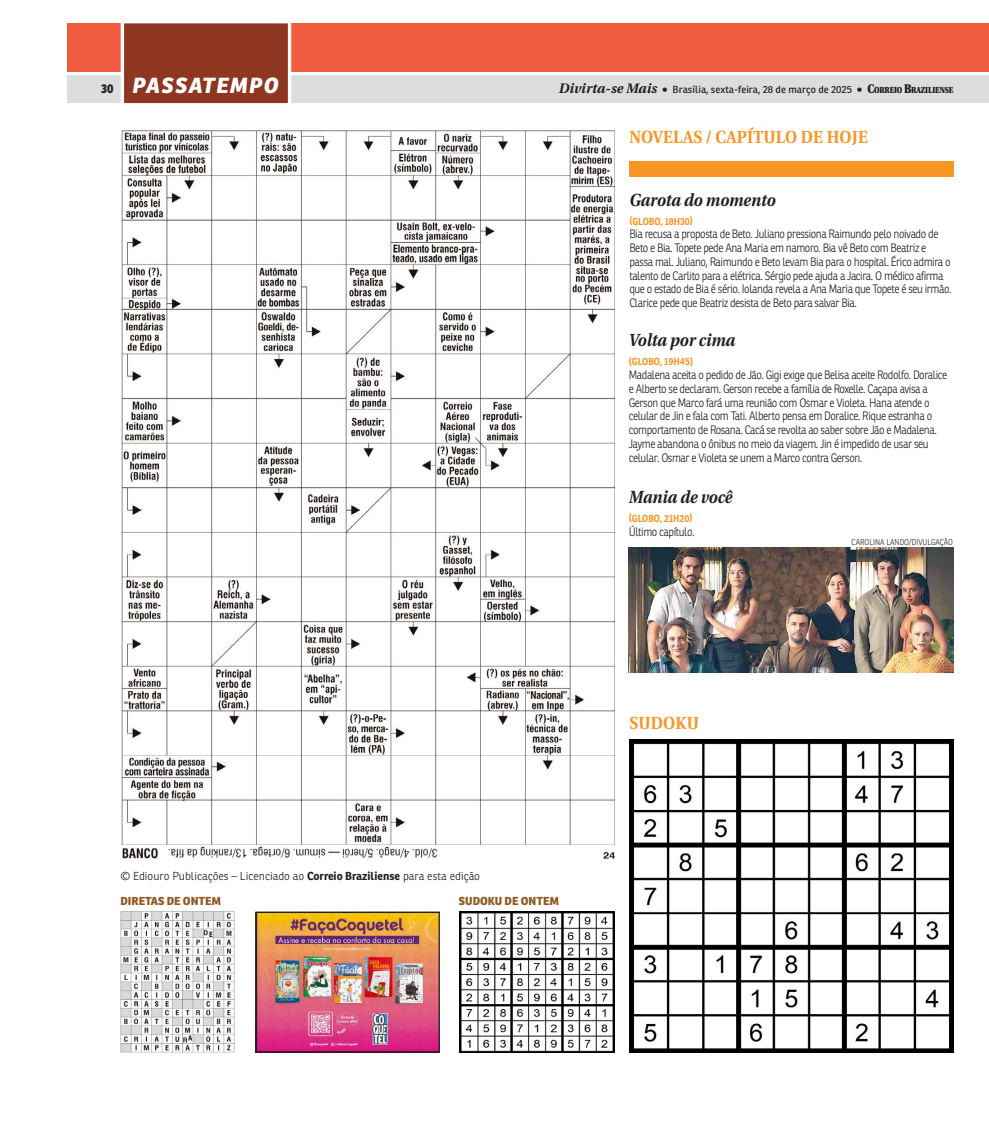
<style>
.page{position:relative;width:989px;height:1124px;background:#fff}
.page>*{position:absolute;margin:0;border:0;box-sizing:border-box;transform-origin:0 0}
.t1{font:italic 800 21.25px "Ronnia";letter-spacing:.075em;color:#fff}
.t2{font:italic 700 17.5px "Utopia";color:#231f20;scale:.9 1}
.t3{font:700 17.5px "Utopia";letter-spacing:.01em;color:#f89624;scale:.9 1}
.t4{font:300 11.88px/13.8px "Ronnia";letter-spacing:-.04em;color:#231f20;scale:.9 1}
.t5{font:300 11.25px/24.1px "Ronnia";color:#231f20}
.t6{font:800 11.25px "Ronnia";color:#8f5924}
.t7{font:10px "Ronnia";letter-spacing:.005em;color:#231f20}
.t8{font:700 10px "Ronnia";color:#f89624;scale:.9 1}
.t9{font:300 8.12px "Ronnia";color:#231f20;scale:.9 1}
.s1{font-style:normal;font-size:12.5px;color:#231f20}
.s2{font-family:"Utopia";font-weight:700;font-style:italic;font-size:13.75px}
.s3{font-family:"Utopia";font-weight:900;font-size:12.5px}
.s4{font-family:"Utopia";font-weight:900;font-size:8.75px}
.s5{font-weight:700}
.s6{font-weight:800;color:#8f5924}
</style>
<div class="page">
<div style="left:68px;top:75px;width:920px;height:28px;background:#dcddde"></div>
<div style="left:68px;top:23px;width:920px;height:49px;background:#f15b40"></div>
<div style="left:121px;top:23px;width:170px;height:81px;background:#fff"></div>
<div style="left:124px;top:23px;width:164px;height:80px;background:#8e361f"></div>
<img style="left:258px;top:913px;width:180px;height:137px">
<div style="left:256px;top:911px;width:184px;height:141px;border:1px solid #231f20"></div>
<img style="left:459px;top:911px;width:155px;height:141px">
<img style="left:120px;top:911px;width:114px;height:141px">
<img style="left:121px;top:130px;width:493px;height:729px">
<div style="left:629px;top:161px;width:324px;height:16px;background:#f89624"></div>
<img style="left:629px;top:739px;width:324px;height:313px">
<img style="left:629px;top:547px;width:324px;height:125px">
<h1 class="t1" style="left:101px;top:77px;width:179px"><span class="s1">30</span> PASSATEMPO</h1>
<p class="t7" style="left:558px;top:85px;width:396px"><span class="s2">Divirta-se Mais</span> <span class="s3">•</span> Brasília, sexta-feira, 28 de março de 2025 <span class="s3">• C</span><span class="s4">ORREIO</span> <span class="s3">B</span><span class="s4">RAZILIENSE</span></p>
<h2 class="t3" style="left:629px;top:127px;width:267px">NOVELAS / CAPÍTULO DE HOJE</h2>
<h2 class="t2" style="left:629px;top:192px;width:164px">Garota do momento</h2>
<p class="t8" style="left:629px;top:217px;width:72px">(GLOBO, 18H30)</p>
<p class="t4" style="left:629px;top:228px;width:359px">Bia recusa a proposta de Beto. Juliano pressiona Raimundo pelo noivado de Beto e Bia. Topete pede Ana Maria em namoro. Bia vê Beto com Beatriz e passa mal. Juliano, Raimundo e Beto levam Bia para o hospital. Érico admira o talento de Carlito para a elétrica. Sérgio pede ajuda a Jacira. O médico afirma que o estado de Bia é sério. Iolanda revela a Ana Maria que Topete é seu irmão.<br>Clarice pede que Beatriz desista de Beto para salvar Bia.</p>
<h2 class="t2" style="left:629px;top:333px;width:120px">Volta por cima</h2>
<p class="t8" style="left:629px;top:357px;width:73px">(GLOBO, 19H45)</p>
<p class="t4" style="left:629px;top:368px;width:355px">Madalena aceita o pedido de Jão. Gigi exige que Belisa aceite Rodolfo. Doralice e Alberto se declaram. Gerson recebe a família de Roxelle. Caçapa avisa a Gerson que Marco fará uma reunião com Osmar e Violeta. Hana atende o celular de Jin e fala com Tati. Alberto pensa em Doralice. Rique estranha o comportamento de Rosana. Cacá se revolta ao saber sobre Jão e Madalena.<br>Jayme abandona o ônibus no meio da viagem. Jin é impedido de usar seu celular. Osmar e Violeta se unem a Marco contra Gerson.</p>
<h2 class="t2" style="left:629px;top:489px;width:117px">Mania de você</h2>
<p class="t8" style="left:629px;top:513px;width:72px">(GLOBO, 21H20)</p>
<p class="t4" style="left:629px;top:524px;width:74px">Último capítulo.</p>
<p class="t9" style="left:851px;top:537px;width:114px">CAROLINA LANDO/DIVULGAÇÃO</p>
<p class="t5" style="left:120px;top:864px;width:361px">© Ediouro Publicações – Licenciado ao <span class="s5">Correio Braziliense</span> para esta edição<br><span class="s6">DIRETAS DE ONTEM</span></p>
<p class="t6" style="left:459px;top:896px;width:101px">SUDOKU DE ONTEM</p>
<h2 class="t3" style="left:629px;top:713px;width:79px">SUDOKU</h2>
</div>
